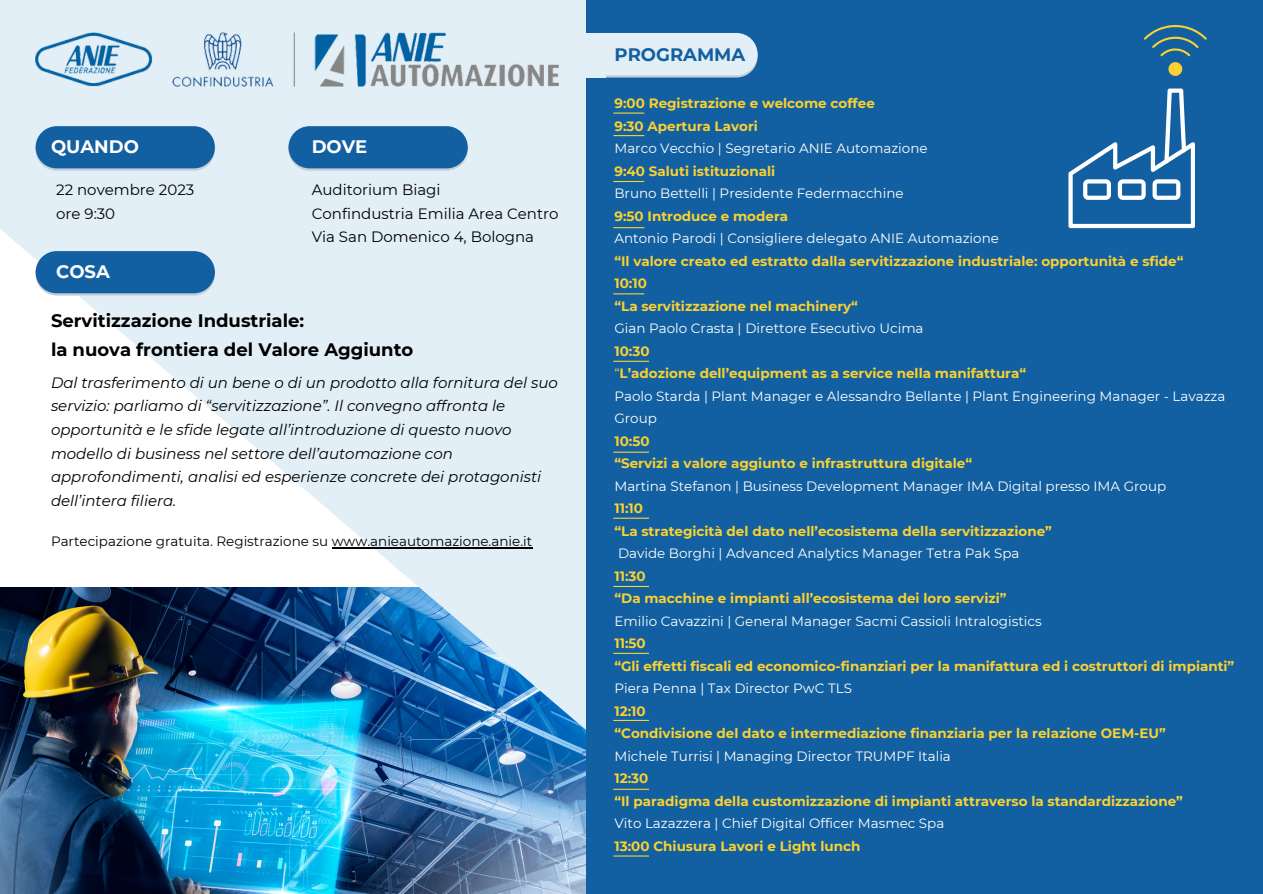
<style>
.page{position:relative;width:1263px;height:894px;background:#fff}
.page>*{position:absolute;margin:0;border:0;box-sizing:border-box;transform-origin:0 0}
.t1{font:700 18px "Montserrat";color:#000}
.t2{font:700 18px "Montserrat";color:#fff}
.t3{font:700 18px "Montserrat";color:#1260a1}
.t4{font:italic 15px/23.5px "Montserrat";color:#000}
.t5{font:15px "Montserrat";color:#000}
.t6{font:700 13.5px "Montserrat";color:#fad131}
.t7{font:13.5px/22.5px "Montserrat";color:#fff}
.t8{font:13.5px "Montserrat";color:#000}
.s1{font-weight:400}
</style>
<div class="page">
<img style="left:0;top:0;width:587px;height:893px">
<div style="left:587px;top:0;width:676px;height:893px;background:#1260a1"></div>
<img style="left:36px;top:33px;width:522px;height:54px">
<svg style="left:36px;top:152px;width:178px;height:19px"></svg>
<div style="left:36px;top:126px;width:178px;height:42px;background:#1260a1;border-radius:21px"></div>
<svg style="left:288px;top:152px;width:179px;height:19px"></svg>
<div style="left:288px;top:126px;width:179px;height:42px;background:#1260a1;border-radius:21px"></div>
<svg style="left:36px;top:277px;width:178px;height:18px"></svg>
<div style="left:36px;top:251px;width:178px;height:42px;background:#1260a1;border-radius:21px"></div>
<hr style="left:613px;top:855px;width:36px;height:1px;background:#fad131">
<hr style="left:613px;top:112px;width:31px;height:2px;background:#fad131">
<hr style="left:613px;top:360px;width:36px;height:2px;background:#fad131">
<hr style="left:613px;top:451px;width:36px;height:1px;background:#fad131">
<hr style="left:613px;top:135px;width:31px;height:1px;background:#fad131">
<hr style="left:613px;top:181px;width:31px;height:1px;background:#fad131">
<hr style="left:613px;top:293px;width:31px;height:1px;background:#fad131">
<hr style="left:613px;top:227px;width:31px;height:1px;background:#fad131">
<hr style="left:613px;top:517px;width:36px;height:1px;background:#fad131">
<hr style="left:613px;top:585px;width:36px;height:2px;background:#fad131">
<hr style="left:613px;top:652px;width:36px;height:1px;background:#fad131">
<hr style="left:613px;top:719px;width:36px;height:1px;background:#fad131">
<hr style="left:613px;top:788px;width:36px;height:1px;background:#fad131">
<svg style="left:606px;top:59px;width:151px;height:18px"></svg>
<div style="left:578px;top:33px;width:179px;height:42px;background:#e2eff6;border-radius:21px"></div>
<div style="left:565px;top:33px;width:41px;height:44px;background:#e2eff6"></div>
<svg style="left:1144px;top:25px;width:63px;height:51px"></svg>
<svg style="left:1069px;top:88px;width:126px;height:140px"></svg>
<hr style="left:332px;top:547px;width:200px;height:1px;background:#000">
<p class="t2" style="left:51px;top:136px;width:89px">QUANDO</p>
<p class="t2" style="left:312px;top:136px;width:57px">DOVE</p>
<p class="t5" style="left:56px;top:180px;width:140px">22 novembre 2023</p>
<p class="t5" style="left:56px;top:204px;width:61px">ore 9:30</p>
<p class="t2" style="left:56px;top:260px;width:55px">COSA</p>
<p class="t5" style="left:312px;top:180px;width:130px">Auditorium Biagi</p>
<p class="t5" style="left:312px;top:204px;width:248px">Confindustria Emilia Area Centro</p>
<p class="t5" style="left:312px;top:228px;width:224px">Via San Domenico 4, Bologna</p>
<p class="t1" style="left:51px;top:309px;width:255px">Servitizzazione Industriale:</p>
<p class="t1" style="left:51px;top:338px;width:364px">la nuova frontiera del Valore Aggiunto</p>
<p class="t4" style="left:51px;top:370px;width:508px">Dal trasferimento di un bene o di un prodotto alla fornitura del suo servizio: parliamo di “servitizzazione”. Il convegno affronta le opportunità e le sfide legate all’introduzione di questo nuovo modello di business nel settore dell’automazione con approfondimenti, analisi ed esperienze concrete dei protagonisti dell’intera filiera.</p>
<p class="t8" style="left:51px;top:533px;width:483px">Partecipazione gratuita. Registrazione su www.anieautomazione.anie.it</p>
<p class="t3" style="left:614px;top:43px;width:132px">PROGRAMMA</p>
<p class="t6" style="left:614px;top:95px;width:262px">9:00 Registrazione e welcome coffee</p>
<p class="t6" style="left:614px;top:118px;width:145px">9:30 Apertura Lavori</p>
<p class="t7" style="left:614px;top:137px;width:315px">Marco Vecchio | Segretario ANIE Automazione</p>
<p class="t6" style="left:614px;top:163px;width:162px">9:40 Saluti istituzionali</p>
<p class="t7" style="left:614px;top:182px;width:291px">Bruno Bettelli | Presidente Federmacchine</p>
<p class="t6" style="left:614px;top:207px;width:175px">9:50 Introduce e modera</p>
<p class="t7" style="left:614px;top:227px;width:386px">Antonio Parodi | Consigliere delegato ANIE Automazione</p>
<p class="t6" style="left:614px;top:252px;width:570px">“Il valore creato ed estratto dalla servitizzazione industriale: opportunità e sfide“</p>
<p class="t6" style="left:614px;top:275px;width:34px">10:10</p>
<p class="t6" style="left:614px;top:297px;width:245px">“La servitizzazione nel machinery“</p>
<p class="t7" style="left:614px;top:317px;width:311px">Gian Paolo Crasta | Direttore Esecutivo Ucima</p>
<p class="t6" style="left:614px;top:342px;width:37px">10:30</p>
<p class="t6" style="left:614px;top:365px;width:413px"><span class="s1">“</span>L’adozione dell’equipment as a service nella manifattura“</p>
<p class="t7" style="left:614px;top:384px;width:612px">Paolo Starda | Plant Manager e Alessandro Bellante | Plant Engineering Manager - Lavazza<br>Group</p>
<p class="t6" style="left:614px;top:432px;width:37px">10:50</p>
<p class="t6" style="left:614px;top:455px;width:359px">“Servizi a valore aggiunto e infrastruttura digitale“</p>
<p class="t7" style="left:614px;top:474px;width:553px">Martina Stefanon | Business Development Manager IMA Digital presso IMA Group</p>
<p class="t6" style="left:614px;top:500px;width:30px">11:10</p>
<p class="t6" style="left:614px;top:522px;width:439px">“La strategicità del dato nell’ecosistema della servitizzazione”</p>
<p class="t7" style="left:618px;top:542px;width:403px">Davide Borghi | Advanced Analytics Manager Tetra Pak Spa</p>
<p class="t6" style="left:614px;top:567px;width:33px">11:30</p>
<p class="t6" style="left:614px;top:590px;width:394px">“Da macchine e impianti all’ecosistema dei loro servizi”</p>
<p class="t7" style="left:614px;top:609px;width:429px">Emilio Cavazzini | General Manager Sacmi Cassioli Intralogistics</p>
<p class="t6" style="left:614px;top:635px;width:33px">11:50</p>
<p class="t6" style="left:614px;top:657px;width:621px">“Gli effetti fiscali ed economico-finanziari per la manifattura ed i costruttori di impianti”</p>
<p class="t7" style="left:614px;top:677px;width:239px">Piera Penna | Tax Director PwC TLS</p>
<p class="t6" style="left:614px;top:702px;width:33px">12:10</p>
<p class="t6" style="left:614px;top:725px;width:553px">“Condivisione del dato e intermediazione finanziaria per la relazione OEM-EU”</p>
<p class="t7" style="left:614px;top:744px;width:338px">Michele Turrisi | Managing Director TRUMPF Italia</p>
<p class="t6" style="left:614px;top:770px;width:35px">12:30</p>
<p class="t6" style="left:614px;top:792px;width:570px">“Il paradigma della customizzazione di impianti attraverso la standardizzazione”</p>
<p class="t7" style="left:614px;top:812px;width:331px">Vito Lazazzera | Chief Digital Officer Masmec Spa</p>
<p class="t6" style="left:614px;top:837px;width:247px">13:00 Chiusura Lavori e Light lunch</p>
</div>
